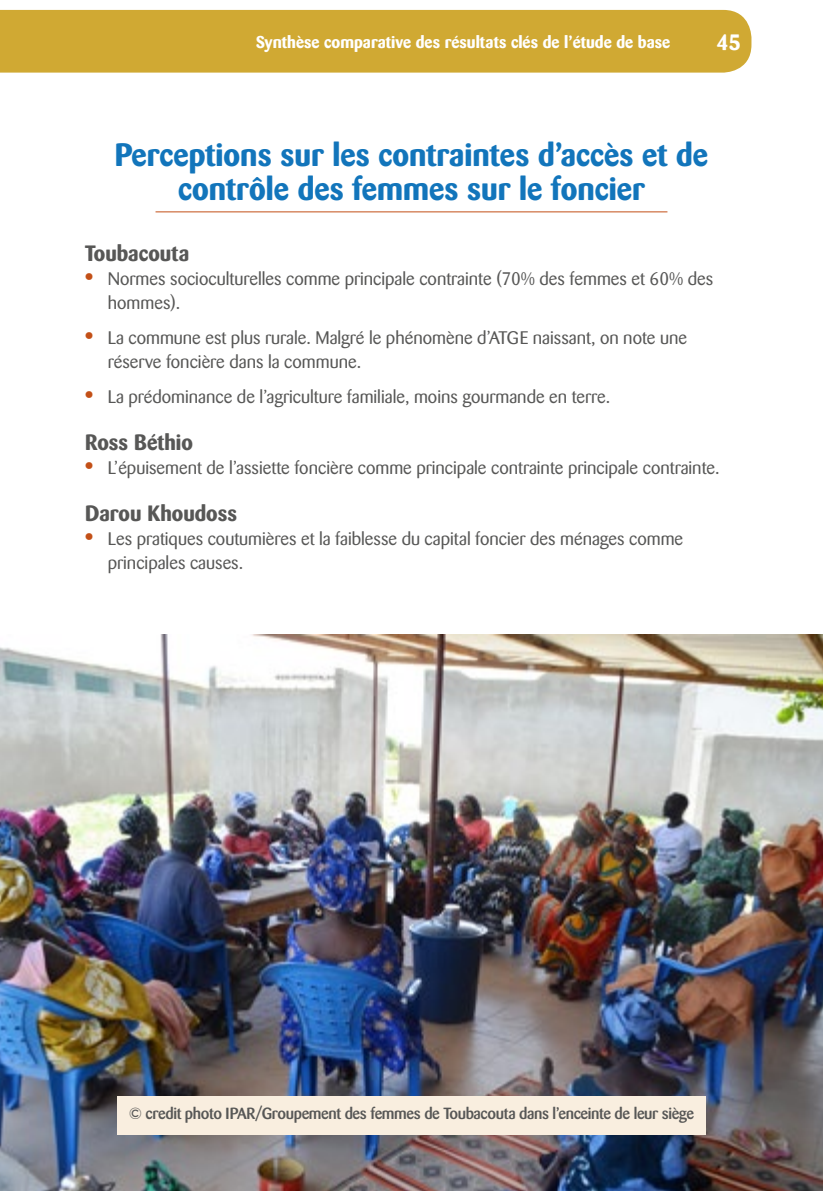
<style>
.page{position:relative;width:823px;height:1191px;background:#fff}
.page>*{position:absolute;margin:0;border:0;box-sizing:border-box;transform-origin:0 0}
.t1{font:700 32px/34px "Barmeno";color:#1275bb;text-align:center}
.t2{font:700 22px "Barmeno";color:#575756}
.t3{font:700 22px "Barmeno";color:#fff}
.t4{font:18px/24px "Barmeno";color:#575756}
.t5{font:700 16.8px "Barmeno";color:#fff}
.t6{font:500 16px "Barmeno";letter-spacing:-.025em;color:#575756}
.s1{font-weight:700;font-size:24px;color:#c35017}
</style>
<div class="page">
<div style="left:0;top:10px;width:751px;height:63px;background:#d0a933"></div>
<hr style="left:155px;top:211px;width:512px;height:1px;background:#c35017">
<img style="left:0;top:635px;width:822px;height:556px">
<div style="left:117px;top:1095px;width:588px;height:39px;background:#f9eedf"></div>
<p class="t5" style="left:256px;top:32px;width:415px">Synthèse comparative des résultats clés de l’étude de base</p>
<p class="t3" style="left:716px;top:29px;width:25px">45</p>
<h1 class="t1" style="left:115px;top:138px;width:594px">Perceptions sur les contraintes d’accès et de contrôle des femmes sur le foncier</h1>
<p class="t2" style="left:85px;top:240px;width:106px">Toubacouta</p>
<p class="t4" style="left:108px;top:267px;width:606px;text-indent:-23px"><span class="s1">•</span> Normes socioculturelles comme principale contrainte (70% des femmes et 60% des hommes).</p>
<p class="t4" style="left:108px;top:326px;width:580px;text-indent:-23px"><span class="s1">•</span> La commune est plus rurale. Malgré le phénomène d’ATGE naissant, on note une réserve foncière dans la commune.</p>
<p class="t4" style="left:85px;top:385px;width:526px"><span class="s1">•</span> La prédominance de l’agriculture familiale, moins gourmande en terre.</p>
<p class="t2" style="left:85px;top:429px;width:109px">Ross Béthio</p>
<p class="t4" style="left:85px;top:456px;width:635px"><span class="s1">•</span> L’épuisement de l’assiette foncière comme principale contrainte principale contrainte.</p>
<p class="t2" style="left:85px;top:500px;width:153px">Darou Khoudoss</p>
<p class="t4" style="left:108px;top:527px;width:576px;text-indent:-23px"><span class="s1">•</span> Les pratiques coutumières et la faiblesse du capital foncier des ménages comme principales causes.</p>
<p class="t6" style="left:129px;top:1104px;width:566px">© credit photo IPAR/Groupement des femmes de Toubacouta dans l’enceinte de leur siège</p>
</div>
